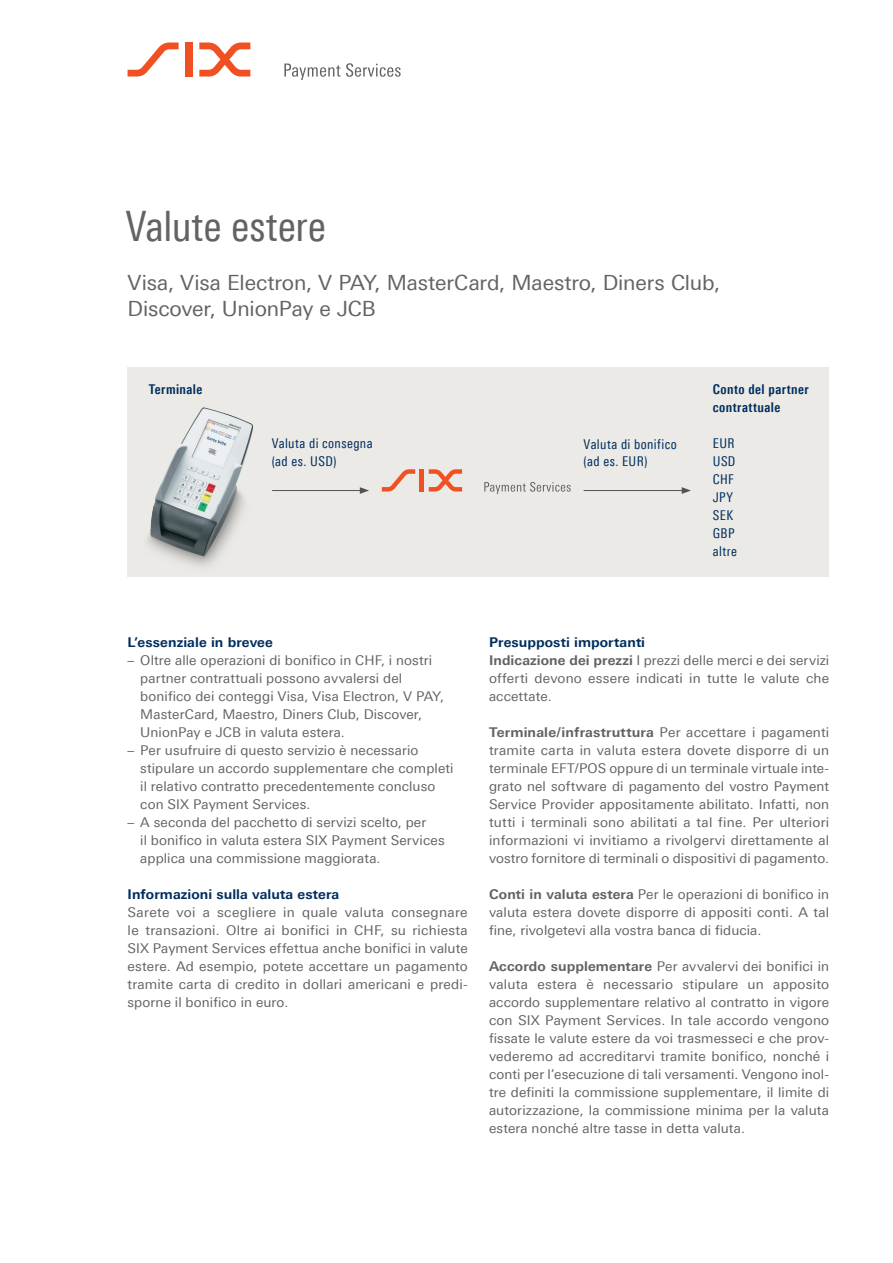
<style>
.page{position:relative;width:893px;height:1263px;background:#fff}
.page>*{position:absolute;margin:0;border:0;box-sizing:border-box;transform-origin:0 0}
.t1{font:42px "Linotype Univers 420 Cn";color:#636366}
.t2{font:21px/25.5px "Linotype Univers 430";letter-spacing:-.005em;color:#636366}
.t3{font:13.5px/18px "Linotype Univers 430";letter-spacing:.01em;color:#636366;text-align:justify}
.t4{font:13.5px/18px "Linotype Univers 420 Cn";letter-spacing:.03em;color:#002e5e}
.t5{font:700 13.5px "Linotype Univers 630";letter-spacing:.005em;color:#002e5e}
.t6{font:700 13.5px "Linotype Univers 630";letter-spacing:.01em;color:#636366}
.t7{font:700 13.5px/18px "Linotype Univers 620 Cn";letter-spacing:.03em;color:#002e5e}
.s1{font-family:"Linotype Univers 630";font-weight:700}
.s2{font-family:"Linotype Univers 430";font-weight:400}
</style>
<div class="page">
<svg style="left:128px;top:43px;width:51px;height:34px"></svg>
<div style="left:185px;top:43px;width:8px;height:34px;background:#f15122"></div>
<svg style="left:199px;top:43px;width:51px;height:34px"></svg>
<svg style="left:284px;top:63px;width:117px;height:17px"></svg>
<div style="left:128px;top:367px;width:701px;height:210px;background:#ebeae6"></div>
<img style="left:147px;top:407px;width:107px;height:160px">
<hr style="left:272px;top:490px;width:90px;height:1px;background:#535355">
<svg style="left:360px;top:487px;width:9px;height:7px"></svg>
<hr style="left:584px;top:490px;width:100px;height:1px;background:#535355">
<svg style="left:682px;top:487px;width:9px;height:7px"></svg>
<svg style="left:484px;top:482px;width:87px;height:12px"></svg>
<svg style="left:382px;top:469px;width:33px;height:22px"></svg>
<hr style="left:420px;top:469px;width:4px;height:22px;background:#f15122">
<svg style="left:429px;top:469px;width:33px;height:22px"></svg>
<h1 class="t1" style="left:125px;top:201px;width:202px">Valute estere</h1>
<h2 class="t2" style="left:128px;top:270px;width:594px">Visa, Visa Electron, V PAY, MasterCard, Maestro, Diners Club,<br>Discover, UnionPay e JCB</h2>
<p class="t7" style="left:149px;top:380px;width:55px">Terminale</p>
<p class="t4" style="left:272px;top:434px;width:102px">Valuta di consegna (ad es. USD)</p>
<p class="t4" style="left:584px;top:436px;width:95px;line-height:16.5px">Valuta di bonifico (ad es. EUR)</p>
<p class="t7" style="left:713px;top:380px;width:97px">Conto del partner contrattuale</p>
<p class="t4" style="left:713px;top:434px;width:26px">EUR<br>USD<br>CHF<br>JPY<br>SEK<br>GBP altre</p>
<p class="t5" style="left:128px;top:634px;width:147px">L’essenziale in brevee</p>
<p class="t3" style="left:140px;top:651px;width:305px;text-align:left;text-indent:-13px">– Oltre alle operazioni di bonifico in CHF, i nostri partner contrattuali possono avvalersi del bonifico dei conteggi Visa, Visa Electron, V PAY, MasterCard, Maestro, Diners Club, Discover, UnionPay e JCB in valuta estera.</p>
<p class="t3" style="left:140px;top:741px;width:315px;text-align:left;text-indent:-13px">– Per usufruire di questo servizio è necessario stipulare un accordo supplementare che completi il relativo contratto precedentemente concluso con SIX Payment Services.</p>
<p class="t3" style="left:140px;top:813px;width:306px;text-align:left;text-indent:-13px">– A seconda del pacchetto di servizi scelto, per<br>il bonifico in valuta estera SIX Payment Services applica una commissione maggiorata.</p>
<p class="t5" style="left:128px;top:886px;width:213px">Informazioni sulla valuta estera</p>
<p class="t3" style="left:128px;top:903px;width:342px">Sarete voi a scegliere in quale valuta consegnare le transazioni. Oltre ai bonifici in CHF, su richiesta SIX Payment Services effettua anche bonifici in valute estere. Ad esempio, potete accettare un pagamento tramite carta di credito in dollari americani e predi&shy;sporne il bonifico in euro.</p>
<p class="t5" style="left:489px;top:634px;width:158px">Presupposti importanti</p>
<p class="t3" style="left:489px;top:651px;width:342px"><span class="s1">Indicazione dei prezzi</span> I prezzi delle merci e dei servizi offerti devono essere indicati in tutte le valute che accettate.</p>
<p class="t6" style="left:489px;top:724px;width:342px">Terminale/infrastruttura <span class="s2">Per accettare i pagamenti</span></p>
<p class="t3" style="left:489px;top:741px;width:342px">tramite carta in valuta estera dovete disporre di un terminale EFT/POS oppure di un terminale virtuale inte&shy;grato nel software di pagamento del vostro Payment Service Provider appositamente abilitato. Infatti, non tutti i terminali sono abilitati a tal fine. Per ulteriori informazioni vi invitiamo a rivolgervi direttamente al vostro fornitore di terminali o dispositivi di pagamento.</p>
<p class="t3" style="left:489px;top:885px;width:342px"><span class="s1">Conti in valuta estera</span> Per le operazioni di bonifico in valuta estera dovete disporre di appositi conti. A tal fine, rivolgetevi alla vostra banca di fiducia.</p>
<p class="t3" style="left:489px;top:957px;width:342px"><span class="s1">Accordo supplementare</span> Per avvalervi dei bonifici in valuta estera è necessario stipulare un apposito accordo supplementare relativo al contratto in vigore con SIX Payment Services. In tale accordo vengono fissate le valute estere da voi trasmesseci e che prov&shy;vederemo ad accreditarvi tramite bonifico, nonché i conti per l’esecuzione di tali versamenti. Vengono inol&shy;tre definiti la commissione supplementare, il limite di autorizzazione, la commissione minima per la valuta estera nonché altre tasse in detta valuta.</p>
</div>
